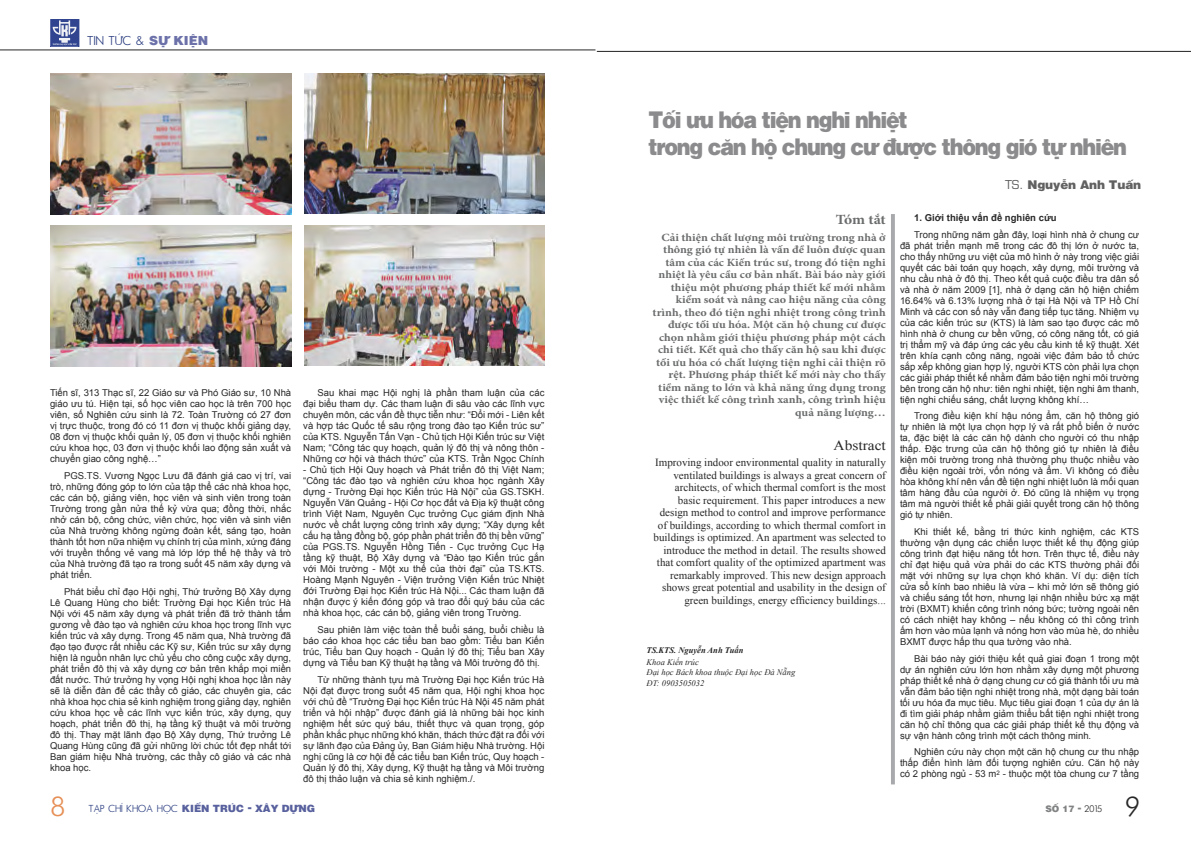
<style>
.page{position:relative;width:1191px;height:842px;background:#fff}
.page>*{position:absolute;margin:0;border:0;box-sizing:border-box;transform-origin:0 0}
.t1{font:26px "Vn Futura";color:#e68f56}
.t2{font:26px "Vn Futura";color:#282828}
.t3{font:900 23px/27px "Vn Switz";letter-spacing:-.06em;color:#8b8b8d;scale:.9 1}
.t4{font:14px "Times New Roman";color:#282828;scale:1.1 1}
.t5{font:700 14px "Minion Pro";letter-spacing:-.01em;color:#6b6c6d;scale:1.1 1}
.t6{font:900 12px "Vn Switz";letter-spacing:-.01em;color:#616162}
.t7{font:12px "Vn Futura";color:#26397d}
.t8{font:11px/12.5px "Times New Roman";color:#282828;text-align:right}
.t9{font:700 11px/12.5px "Minion Pro";color:#6b6c6d;text-align:right;scale:1.1 1}
.t10{font:900 10px "Vn Switz";color:#58619d}
.t11{font:9.5px/11px "Arial";color:#282828;text-align:justify}
.t12{font:700 9.5px "Arial";color:#282828}
.t13{font:900 9px "Vn Switz";color:#818283}
.t14{font:italic 8.5px/10.5px "Times New Roman";color:#282828}
.t15{font:italic 700 8.5px "Times New Roman";color:#282828}
.s1{font-family:"Vn Switz";font-weight:900;font-size:12.5px;color:#6c72a9}
.s2{font-family:"Vn Euromode";font-weight:400}
.s3{font-family:"Vn Futura";font-weight:400;font-size:9.5px;color:#26397d}
.s4{font-family:"Vn Futura";font-weight:400;color:#282828}
</style>
<div class="page">
<hr style="left:597px;top:51px;width:594px;height:1px;background:#212220">
<svg style="left:50px;top:20px;width:29px;height:27px"></svg>
<hr style="left:0;top:50px;width:595px;height:1px;background:#282828">
<hr style="left:891px;top:214px;width:4px;height:570px;background:#a8a9ac">
<img style="left:51px;top:225px;width:240px;height:141px">
<img style="left:304px;top:225px;width:241px;height:140px">
<img style="left:51px;top:74px;width:240px;height:140px">
<img style="left:304px;top:74px;width:241px;height:140px">
<p class="t7" style="left:88px;top:32px;width:122px">TIN T¸C &amp; <span class="s1">S¼ KIªN</span></p>
<p class="t11" style="left:50px;top:387px;width:243px">Tiến sĩ, 313 Thạc sĩ, 22 Giáo sư và Phó Giáo sư, 10 Nhà giáo ưu tú. Hiện tại, số học viên cao học là trên 700 học viên, số Nghiên cứu sinh là 72. Toàn Trường có 27 đơn vị trực thuộc, trong đó có 11 đơn vị thuộc khối giảng dạy, 08 đơn vị thuộc khối quản lý, 05 đơn vị thuộc khối nghiên cứu khoa học, 03 đơn vị thuộc khối lao động sản xuất và chuyển giao công nghệ…”</p>
<p class="t11" style="left:50px;top:470px;width:243px;text-indent:14px">PGS.TS. Vương Ngọc Lưu đã đánh giá cao vị trí, vai trò, những đóng góp to lớn của tập thể các nhà khoa học, các cán bộ, giảng viên, học viên và sinh viên trong toàn Trường trong gần nửa thế kỷ vừa qua; đồng thời, nhắc nhở cán bộ, công chức, viên chức, học viên và sinh viên của Nhà trường không ngừng đoàn kết, sáng tạo, hoàn thành tốt hơn nữa nhiệm vụ chính trị của mình, xứng đáng với truyền thống vẻ vang mà lớp lớp thế hệ thầy và trò của Nhà trường đã tạo ra trong suốt 45 năm xây dựng và phát triển.</p>
<p class="t11" style="left:50px;top:586px;width:243px;text-indent:14px">Phát biểu chỉ đạo Hội nghị, Thứ trưởng Bộ Xây dựng Lê Quang Hùng cho biết: Trường Đại học Kiến trúc Hà Nội với 45 năm xây dựng và phát triển đã trở thành tấm gương về đào tạo và nghiên cứu khoa học trong lĩnh vực kiến trúc và xây dựng. Trong 45 năm qua, Nhà trường đã đạo tạo được rất nhiều các Kỹ sư, Kiến trúc sư xây dựng hiện là nguồn nhân lực chủ yếu cho công cuộc xây dựng, phát triển đô thị và xây dựng cơ bản trên khắp mọi miền đất nước. Thứ trưởng hy vọng Hội nghị khoa học lần này sẽ là diễn đàn để các thầy cô giáo, các chuyên gia, các nhà khoa học chia sẻ kinh nghiệm trong giảng dạy, nghiên cứu khoa học về các lĩnh vực kiến trúc, xây dựng, quy hoạch, phát triển đô thị, hạ tầng kỹ thuật và môi trường đô thị. Thay mặt lãnh đạo Bộ Xây dựng, Thứ trưởng Lê Quang Hùng cũng đã gửi những lời chúc tốt đẹp nhất tới Ban giám hiệu Nhà trường, các thầy cô giáo và các nhà khoa học.</p>
<p class="t11" style="left:303px;top:387px;width:243px;text-indent:14px">Sau khai mạc Hội nghị là phần tham luận của các đại biểu tham dự. Các tham luận đi sâu vào các lĩnh vực chuyên môn, các vấn đề thực tiễn như: “Đổi mới - Liên kết và hợp tác Quốc tế sâu rộng trong đào tạo Kiến trúc sư” của KTS. Nguyễn Tấn Vạn - Chủ tịch Hội Kiến trúc sư Việt Nam; “Công tác quy hoạch, quản lý đô thị và nông thôn - Những cơ hội và thách thức” của KTS. Trần Ngọc Chính</p>
<p class="t11" style="left:303px;top:464px;width:243px">- Chủ tịch Hội Quy hoạch và Phát triển đô thị Việt Nam; “Công tác đào tạo và nghiên cứu khoa học ngành Xây dựng - Trường Đại học Kiến trúc Hà Nội” của GS.TSKH.<br>Nguyễn Văn Quảng - Hội Cơ học đất và Địa kỹ thuật công trình Việt Nam, Nguyên Cục trưởng Cục giám định Nhà nước về chất lượng công trình xây dựng; “Xây dựng kết cấu hạ tầng đồng bộ, góp phần phát triển đô thị bền vững” của PGS.TS. Nguyễn Hồng Tiến - Cục trưởng Cục Hạ tầng kỹ thuật, Bộ Xây dựng và “Đào tạo Kiến trúc gắn với Môi trường - Một xu thế của thời đại” của TS.KTS.<br>Hoàng Mạnh Nguyên - Viện trưởng Viện Kiến trúc Nhiệt đới Trường Đại học Kiến trúc Hà Nội... Các tham luận đã nhận được ý kiến đóng góp và trao đổi quý báu của các nhà khoa học, các cán bộ, giảng viên trong Trường.</p>
<p class="t11" style="left:303px;top:624px;width:243px;text-indent:14px">Sau phiên làm việc toàn thể buổi sáng, buổi chiều là báo cáo khoa học các tiểu ban bao gồm: Tiểu ban Kiến trúc, Tiểu ban Quy hoạch - Quản lý đô thị; Tiểu ban Xây dựng và Tiểu ban Kỹ thuật hạ tầng và Môi trường đô thị.</p>
<p class="t11" style="left:303px;top:674px;width:243px;text-indent:14px">Từ những thành tựu mà Trường Đại học Kiến trúc Hà Nội đạt được trong suốt 45 năm qua, Hội nghị khoa học với chủ đề “Trường Đại học Kiến trúc Hà Nội 45 năm phát triển và hội nhập” được đánh giá là những bài học kinh nghiệm hết sức quý báu, thiết thực và quan trọng, góp phần khắc phục những khó khăn, thách thức đặt ra đối với sự lãnh đạo của Đảng ủy, Ban Giám hiệu Nhà trường. Hội nghị cũng là cơ hội để các tiểu ban Kiến trúc, Quy hoạch - Quản lý đô thị, Xây dựng, Kỹ thuật hạ tầng và Môi trường đô thị thảo luận và chia sẻ kinh nghiệm./.</p>
<h2 class="t3" style="left:648px;top:105px;width:533px">Têi õu hÍa tièn nghi nhièt<br>trong c×n hî chung cõ ½õôc théng giÍ tú nhiãn</h2>
<p class="t6" style="left:1005px;top:176px;width:138px"><span class="s2">TS.</span> Nguyçn Anh TuÞn</p>
<h3 class="t5" style="left:836px;top:210px;width:47px">Tóm tắt</h3>
<p class="t9" style="left:652px;top:231px;width:213px">Cải thiện chất lượng môi trường trong nhà ở thông gió tự nhiên là vấn đề luôn được quan tâm của các Kiến trúc sư, trong đó tiện nghi nhiệt là yêu cầu cơ bản nhất. Bài báo này giới thiệu một phương pháp thiết kế mới nhằm kiểm soát và nâng cao hiệu năng của công trình, theo đó tiện nghi nhiệt trong công trình được tối ưu hóa. Một căn hộ chung cư được chọn nhằm giới thiệu phương pháp một cách chi tiết. Kết quả cho thấy căn hộ sau khi được tối ưu hóa có chất lượng tiện nghi cải thiện rõ rệt. Phương pháp thiết kế mới này cho thấy tiềm năng to lớn và khả năng ứng dụng trong việc thiết kế công trình xanh, công trình hiệu quả năng lượng…</p>
<h3 class="t4" style="left:833px;top:435px;width:49px">Abstract</h3>
<p class="t8" style="left:653px;top:456px;width:234px">Improving indoor environmental quality in naturally ventilated buildings is always a great concern of architects, of which thermal comfort is the most basic requirement. This paper introduces a new design method to control and improve performance of buildings, according to which thermal comfort in buildings is optimized. An apartment was selected to introduce the method in detail. The results showed that comfort quality of the optimized apartment was remarkably improved. This new design approach shows great potential and usability in the design of green buildings, energy efficiency buildings...</p>
<p class="t15" style="left:646px;top:644px;width:98px">TS.KTS. Nguyễn Anh Tuấn</p>
<p class="t14" style="left:646px;top:656px;width:150px">Khoa Kiến trúc<br>Đại học Bách khoa thuộc Đại học Đà Nẵng<br>ĐT: 0903505032</p>
<p class="t12" style="left:914px;top:211px;width:144px">1. Giới thiệu vấn đề nghiên cứu</p>
<p class="t11" style="left:900px;top:229px;width:241px;text-indent:14px">Trong những năm gần đây, loại hình nhà ở chung cư đã phát triển mạnh mẽ trong các đô thị lớn ở nước ta, cho thấy những ưu việt của mô hình ở này trong việc giải quyết các bài toán quy hoạch, xây dựng, môi trường và nhu cầu nhà ở đô thị. Theo kết quả cuộc điều tra dân số và nhà ở năm 2009 [1], nhà ở dạng căn hộ hiện chiếm 16.64% và 6.13% lượng nhà ở tại Hà Nội và TP Hồ Chí Minh và các con số này vẫn đang tiếp tục tăng. Nhiệm vụ của các kiến trúc sư (KTS) là làm sao tạo được các mô hình nhà ở chung cư bền vững, có công năng tốt, có giá trị thẩm mỹ và đáp ứng các yêu cầu kinh tế kỹ thuật. Xét trên khía cạnh công năng, ngoài việc đảm bảo tổ chức sắp xếp không gian hợp lý, người KTS còn phải lựa chọn các giải pháp thiết kế nhằm đảm bảo tiện nghi môi trường bên trong căn hộ như: tiên nghi nhiệt, tiện nghi âm thanh, tiện nghi chiếu sáng, chất lượng không khí…</p>
<p class="t11" style="left:900px;top:410px;width:241px;text-indent:14px">Trong điều kiện khí hậu nóng ẩm, căn hộ thông gió tự nhiên là một lựa chọn hợp lý và rất phổ biến ở nước ta, đặc biệt là các căn hộ dành cho người có thu nhập thấp. Đặc trưng của căn hộ thông gió tự nhiên là điều kiện môi trường trong nhà thường phụ thuộc nhiều vào điều kiện ngoài trời, vốn nóng và ẩm. Vì không có điều hòa không khí nên vấn đề tiện nghi nhiệt luôn là mối quan tâm hàng đầu của người ở. Đó cũng là nhiệm vụ trọng tâm mà người thiết kế phải giải quyết trong căn hộ thông gió tự nhiên.</p>
<p class="t11" style="left:900px;top:526px;width:241px;text-indent:14px">Khi thiết kế, bằng tri thức kinh nghiệm, các KTS thường vận dụng các chiến lược thiết kế thụ động giúp công trình đạt hiệu năng tốt hơn. Trên thực tế, điều này chỉ đạt hiệu quả vừa phải do các KTS thường phải đối mặt với những sự lựa chọn khó khăn. Ví dụ: diện tích cửa sổ kính bao nhiêu là vừa – khi mở lớn sẽ thông gió và chiếu sáng tốt hơn, nhưng lại nhận nhiều bức xạ mặt trời (BXMT) khiến công trình nóng bức; tường ngoài nên có cách nhiệt hay không – nếu không có thì công trình ấm hơn vào mùa lạnh và nóng hơn vào mùa hè, do nhiều BXMT được hấp thu qua tường vào nhà.</p>
<p class="t11" style="left:900px;top:653px;width:241px;text-indent:14px">Bài báo này giới thiệu kết quả giai đoạn 1 trong một dự án nghiên cứu lớn hơn nhằm xây dựng một phương pháp thiết kế nhà ở dạng chung cư có giá thành tối ưu mà vẫn đảm bảo tiện nghi nhiệt trong nhà, một dạng bài toán tối ưu hóa đa mục tiêu. Mục tiêu giai đoạn 1 của dự án là đi tìm giải pháp nhằm giảm thiểu bất tiện nghi nhiệt trong căn hộ chỉ thông qua các giải pháp thiết kế thụ động và sự vận hành công trình một cách thông minh.</p>
<p class="t11" style="left:900px;top:746px;width:241px;text-indent:14px">Nghiên cứu này chọn một căn hộ chung cư thu nhập thấp điển hình làm đối tượng nghiên cứu. Căn hộ này có 2 phòng ngủ - 53 m<sup>2</sup> - thuộc một tòa chung cư 7 tầng</p>
<h1 class="t1" style="left:51px;top:786px;width:16px">8</h1>
<p class="t10" style="left:89px;top:802px;width:228px"><span class="s3">T„P CHŠ KHOA H“C</span> KI¦N TR”C - XŸY D¼NG</p>
<p class="t13" style="left:1045px;top:802px;width:58px">S¬ 17 - <span class="s4">2015</span></p>
<h1 class="t2" style="left:1125px;top:786px;width:16px">9</h1>
</div>
